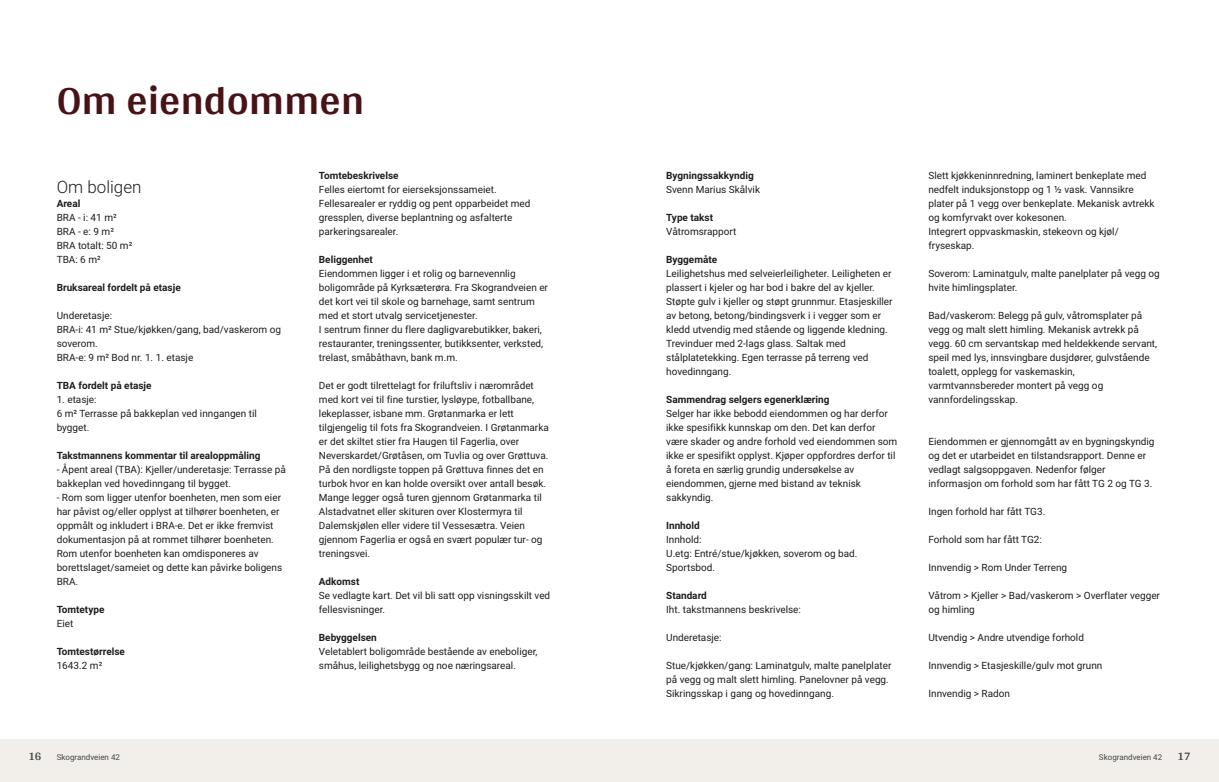
<style>
.page{position:relative;width:1219px;height:782px;background:#fff}
.page>*{position:absolute;margin:0;border:0;box-sizing:border-box;transform-origin:0 0}
.t1{font:700 42px "Arya";color:#481317}
.t2{font:300 17px "Roboto Vitec";color:#1d1d1b}
.t3{font:700 12px "Arya";color:#414749}
.t4{font:10px/14px "Roboto Vitec";color:#1d1d1b}
.t5{font:700 10px "Roboto Vitec";color:#1d1d1b}
.t6{font:8px "Roboto Vitec";color:#414749}
</style>
<div class="page">
<div style="left:0;top:739px;width:612px;height:42px;background:#f2eeea"></div>
<div style="left:607px;top:739px;width:612px;height:42px;background:#f2eeea"></div>
<h1 class="t1" style="left:57px;top:75px;width:309px">Om eiendommen</h1>
<h2 class="t2" style="left:57px;top:174px;width:86px">Om boligen</h2>
<p class="t5" style="left:57px;top:196px;width:25px">Areal</p>
<p class="t4" style="left:57px;top:209px;width:77px">BRA ‑ i: 41 m²<br>BRA ‑ e: 9 m²<br>BRA totalt: 50 m²<br>TBA: 6 m²</p>
<p class="t5" style="left:57px;top:280px;width:126px">Bruksareal fordelt på etasje</p>
<p class="t4" style="left:57px;top:307px;width:226px">Underetasje:<br>BRA‑i: 41 m² Stue/kjøkken/gang, bad/vaskerom og soverom.<br>BRA‑e: 9 m² Bod nr. 1. 1. etasje</p>
<p class="t5" style="left:57px;top:378px;width:96px">TBA fordelt på etasje</p>
<p class="t4" style="left:57px;top:391px;width:202px">1. etasje:<br>6 m² Terrasse på bakkeplan ved inngangen til bygget.</p>
<p class="t5" style="left:57px;top:448px;width:205px">Takstmannens kommentar til arealoppmåling</p>
<p class="t4" style="left:57px;top:461px;width:231px">‑ Åpent areal (TBA): Kjeller/underetasje: Terrasse på bakkeplan ved hovedinngang til bygget.<br>‑ Rom som ligger utenfor boenheten, men som eier har påvist og/eller opplyst at tilhører boenheten, er oppmålt og inkludert i BRA‑e. Det er ikke fremvist dokumentasjon på at rommet tilhører boenheten.<br>Rom utenfor boenheten kan omdisponeres av borettslaget/sameiet og dette kan påvirke boligens BRA.</p>
<p class="t5" style="left:57px;top:602px;width:49px">Tomtetype</p>
<p class="t4" style="left:57px;top:615px;width:18px">Eiet</p>
<p class="t5" style="left:57px;top:644px;width:70px">Tomtestørrelse</p>
<p class="t4" style="left:57px;top:657px;width:47px">1643.2 m²</p>
<p class="t3" style="left:28px;top:749px;width:15px">16</p>
<p class="t6" style="left:57px;top:751px;width:65px">Skograndveien 42</p>
<p class="t5" style="left:319px;top:168px;width:81px">Tomtebeskrivelse</p>
<p class="t4" style="left:319px;top:181px;width:213px">Felles eiertomt for eierseksjonssameiet.<br>Fellesarealer er ryddig og pent opparbeidet med gressplen, diverse beplantning og asfalterte parkeringsarealer.</p>
<p class="t5" style="left:319px;top:252px;width:55px">Beliggenhet</p>
<p class="t4" style="left:319px;top:265px;width:231px">Eiendommen ligger i et rolig og barnevennlig boligområde på Kyrksæterøra. Fra Skograndveien er det kort vei til skole og barnehage, samt sentrum med et stort utvalg servicetjenester.<br>I sentrum finner du flere dagligvarebutikker, bakeri, restauranter, treningssenter, butikksenter, verksted, trelast, småbåthavn, bank m.m.</p>
<p class="t4" style="left:319px;top:377px;width:231px">Det er godt tilrettelagt for friluftsliv i nærområdet med kort vei til fine turstier, lysløype, fotballbane, lekeplasser, isbane mm. Grøtanmarka er lett tilgjengelig til fots fra Skograndveien. I Grøtanmarka er det skiltet stier fra Haugen til Fagerlia, over Neverskardet/Grøtåsen, om Tuvlia og over Grøttuva.<br>På den nordligste toppen på Grøttuva finnes det en turbok hvor en kan holde oversikt over antall besøk.<br>Mange legger også turen gjennom Grøtanmarka til Alstadvatnet eller skituren over Klostermyra til Dalemskjølen eller videre til Vessesætra. Veien gjennom Fagerlia er også en svært populær tur‑ og treningsvei.</p>
<p class="t5" style="left:319px;top:574px;width:42px">Adkomst</p>
<p class="t4" style="left:319px;top:587px;width:233px">Se vedlagte kart. Det vil bli satt opp visningsskilt ved fellesvisninger.</p>
<p class="t5" style="left:319px;top:630px;width:59px">Bebyggelsen</p>
<p class="t4" style="left:319px;top:643px;width:220px">Veletablert boligområde bestående av eneboliger, småhus, leilighetsbygg og noe næringsareal.</p>
<p class="t5" style="left:666px;top:168px;width:89px">Bygningssakkyndig</p>
<p class="t4" style="left:666px;top:181px;width:95px">Svenn Marius Skålvik</p>
<p class="t5" style="left:666px;top:210px;width:48px">Type takst</p>
<p class="t4" style="left:666px;top:223px;width:72px">Våtromsrapport</p>
<p class="t5" style="left:666px;top:252px;width:52px">Byggemåte</p>
<p class="t4" style="left:666px;top:265px;width:228px">Leilighetshus med selveierleiligheter. Leiligheten er plassert i kjeler og har bod i bakre del av kjeller.<br>Støpte gulv i kjeller og støpt grunnmur. Etasjeskiller av betong, betong/bindingsverk i i vegger som er kledd utvendig med stående og liggende kledning.<br>Trevinduer med 2‑lags glass. Saltak med stålplatetekking. Egen terrasse på terreng ved hovedinngang.</p>
<p class="t5" style="left:666px;top:392px;width:165px">Sammendrag selgers egenerklæring</p>
<p class="t4" style="left:666px;top:405px;width:233px">Selger har ikke bebodd eiendommen og har derfor ikke spesifikk kunnskap om den. Det kan derfor være skader og andre forhold ved eiendommen som ikke er spesifikt opplyst. Kjøper oppfordres derfor til å foreta en særlig grundig undersøkelse av eiendommen, gjerne med bistand av teknisk sakkyndig.</p>
<p class="t5" style="left:666px;top:518px;width:35px">Innhold</p>
<p class="t4" style="left:666px;top:531px;width:193px">Innhold:<br>U.etg: Entré/stue/kjøkken, soverom og bad.<br>Sportsbod.</p>
<p class="t5" style="left:666px;top:588px;width:42px">Standard</p>
<p class="t4" style="left:666px;top:601px;width:136px">Iht. takstmannens beskrivelse:</p>
<p class="t4" style="left:666px;top:629px;width:57px">Underetasje:</p>
<p class="t4" style="left:666px;top:657px;width:227px">Stue/kjøkken/gang: Laminatgulv, malte panelplater på vegg og malt slett himling. Panelovner på vegg.<br>Sikringsskap i gang og hovedinngang.</p>
<p class="t4" style="left:928px;top:167px;width:228px">Slett kjøkkeninnredning, laminert benkeplate med nedfelt induksjonstopp og 1 ½ vask. Vannsikre plater på 1 vegg over benkeplate. Mekanisk avtrekk og komfyrvakt over kokesonen.<br>Integrert oppvaskmaskin, stekeovn og kjøl/ fryseskap.</p>
<p class="t4" style="left:928px;top:265px;width:233px">Soverom: Laminatgulv, malte panelplater på vegg og hvite himlingsplater.</p>
<p class="t4" style="left:928px;top:307px;width:230px">Bad/vaskerom: Belegg på gulv, våtromsplater på vegg og malt slett himling. Mekanisk avtrekk på vegg. 60 cm servantskap med heldekkende servant, speil med lys, innsvingbare dusjdører, gulvstående toalett, opplegg for vaskemaskin, varmtvannsbereder montert på vegg og vannfordelingsskap.</p>
<p class="t4" style="left:928px;top:433px;width:228px">Eiendommen er gjennomgått av en bygningskyndig og det er utarbeidet en tilstandsrapport. Denne er vedlagt salgsoppgaven. Nedenfor følger informasjon om forhold som har fått TG 2 og TG 3.</p>
<p class="t4" style="left:928px;top:503px;width:118px">Ingen forhold har fått TG3.</p>
<p class="t4" style="left:928px;top:531px;width:115px">Forhold som har fått TG2:</p>
<p class="t4" style="left:928px;top:559px;width:140px">Innvendig &gt; Rom Under Terreng</p>
<p class="t4" style="left:928px;top:587px;width:233px">Våtrom &gt; Kjeller &gt; Bad/vaskerom &gt; Overflater vegger og himling</p>
<p class="t4" style="left:928px;top:629px;width:157px">Utvendig &gt; Andre utvendige forhold</p>
<p class="t4" style="left:928px;top:657px;width:176px">Innvendig &gt; Etasjeskille/gulv mot grunn</p>
<p class="t4" style="left:928px;top:685px;width:83px">Innvendig &gt; Radon</p>
<p class="t6" style="left:1099px;top:751px;width:65px">Skograndveien 42</p>
<p class="t3" style="left:1177px;top:749px;width:15px">17</p>
</div>
